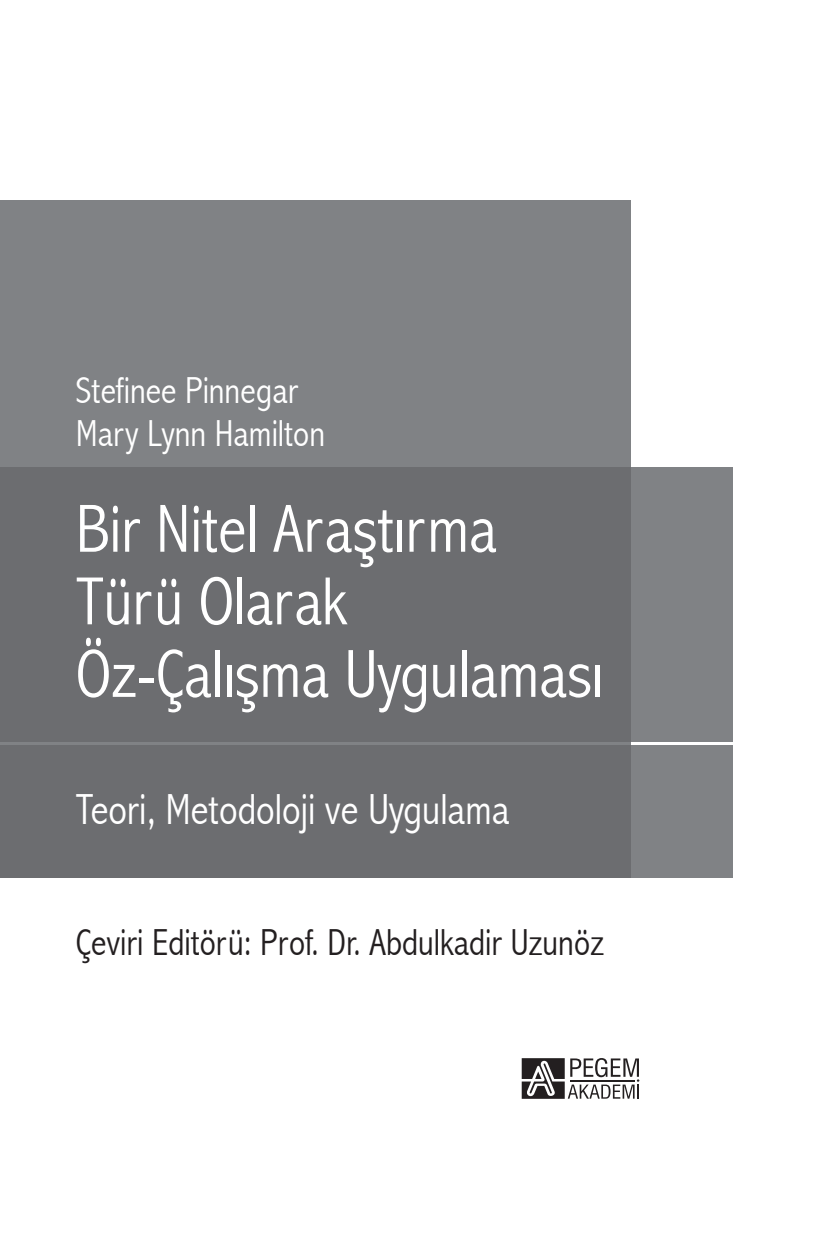
<style>
.page{position:relative;width:823px;height:1248px;background:#fff}
.page>*{position:absolute;margin:0;border:0;box-sizing:border-box;transform-origin:0 0}
.t1{font:300 condensed 68.6px/72.6px "Abadi";color:#fff}
.t2{font:300 condensed 43.6px "Abadi";color:#fff}
.t3{font:300 condensed 37.6px "Abadi";color:#231f20}
.t4{font:300 condensed 37.6px/43.2px "Abadi";color:#fff}
</style>
<div class="page">
<svg style="left:521px;top:1058px;width:118px;height:40px"></svg>
<div style="left:115px;top:745px;width:617px;height:132px;background:#808285"></div>
<div style="left:67px;top:467px;width:665px;height:274px;background:#808285"></div>
<div style="left:0;top:200px;width:630px;height:677px;background:#808285"></div>
<div style="left:0;top:467px;width:630px;height:274px;background:#6c6d70"></div>
<div style="left:0;top:745px;width:630px;height:132px;background:#6c6d70"></div>
<svg style="left:242px;top:696px;width:13px;height:16px"></svg>
<svg style="left:360px;top:551px;width:13px;height:16px"></svg>
<p class="t4" style="left:76px;top:368px;width:250px">Stefinee Pinnegar<br>Mary Lynn Hamilton</p>
<p class="t1" style="left:76px;top:492px;width:529px">Bir Nitel Arastırma<br>Türü Olarak<br>Öz-Çalısma Uygulaması</p>
<p class="t2" style="left:76px;top:784px;width:434px">Teori, Metodoloji ve Uygulama</p>
<p class="t3" style="left:76px;top:920px;width:529px">Çeviri Editörü: Prof. Dr. Abdulkadir Uzunöz</p>
</div>
